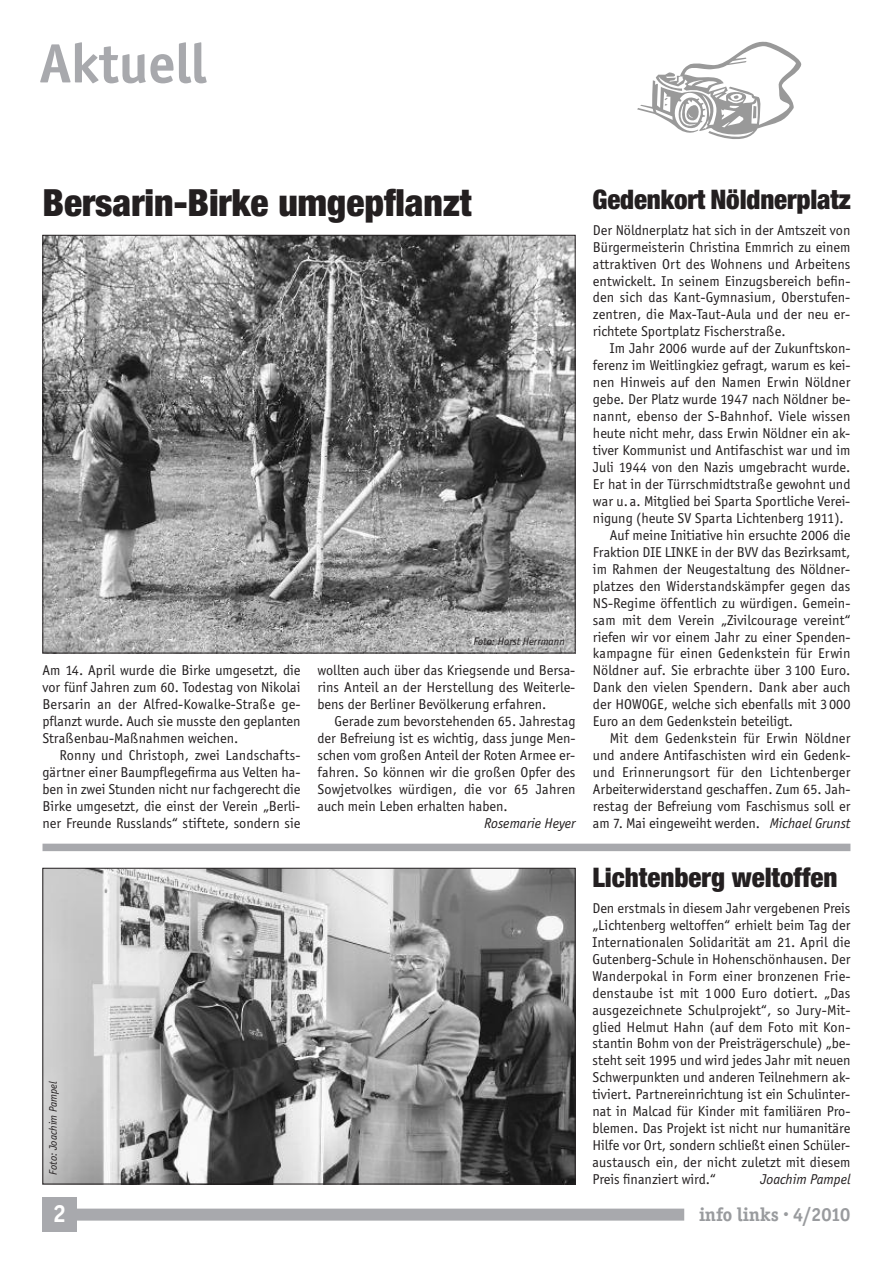
<style>
.page{position:relative;width:893px;height:1263px;background:#fff}
.page>*{position:absolute;margin:0;border:0;box-sizing:border-box;transform-origin:0 0}
.t1{font:700 57px "Officina Sans";color:#a8a9ad}
.t2{font:900 condensed 37.5px "Helvetica Neue";color:#231f20}
.t3{font:900 condensed 27px "Helvetica Neue";letter-spacing:-.005em;color:#231f20}
.t4{font:700 25.5px "Officina Sans";color:#fff}
.t5{font:700 19.5px "Officina Serif";color:#999b9e}
.t6{font:14.7px/17px "Officina Sans";color:#231f20;text-align:justify}
.t7{font:italic 14.7px "Officina Sans";color:#231f20}
.t8{font:italic 11.25px "Officina Sans";color:#231f20}
.s1{font-style:italic}
</style>
<div class="page">
<div style="left:43px;top:1198px;width:34px;height:34px;background:#a8a9ad"></div>
<div style="left:75px;top:1208px;width:609px;height:12px;background:#a8a9ad"></div>
<div style="left:43px;top:844px;width:807px;height:7px;background:#a8a9ad"></div>
<img style="left:45px;top:870px;width:528px;height:312px">
<div style="left:43px;top:868px;width:532px;height:316px;border:1px solid #231f20"></div>
<img style="left:45px;top:237px;width:528px;height:414px">
<svg style="left:637px;top:41px;width:164px;height:98px"></svg>
<h1 class="t1" style="left:40px;top:29px;width:168px">Aktuell</h1>
<h2 class="t2" style="left:43px;top:190px;width:431px">Bersarin-Birke umgepflanzt</h2>
<p class="t6" style="left:43px;top:662px;width:259px">Am 14. April wurde die Birke umgesetzt, die vor fünf Jahren zum 60. Todestag von Nikolai Bersarin an der Alfred-Kowalke-Straße ge&shy;pflanzt wurde. Auch sie musste den geplanten Straßenbau-Maßnahmen weichen.</p>
<p class="t6" style="left:43px;top:747px;width:259px;text-indent:17px">Ronny und Christoph, zwei Landschafts&shy;gärtner einer Baumpflegefirma aus Velten ha&shy;ben in zwei Stunden nicht nur fachgerecht die Birke umgesetzt, die einst der Verein „Berli&shy;ner Freunde Russlands“ stiftete, sondern sie</p>
<p class="t8" style="left:473px;top:635px;width:93px">Foto: Horst Herrmann</p>
<p class="t6" style="left:317px;top:662px;width:259px">wollten auch über das Kriegsende und Bersa&shy;rins Anteil an der Herstellung des Weiterle&shy;bens der Berliner Bevölkerung erfahren.</p>
<p class="t6" style="left:317px;top:713px;width:259px;text-indent:17px">Gerade zum bevorstehenden 65. Jahrestag der Befreiung ist es wichtig, dass junge Men&shy;schen vom großen Anteil der Roten Armee er&shy;fahren. So können wir die großen Opfer des Sowjetvolkes würdigen, die vor 65 Jahren auch mein Leben erhalten haben.</p>
<p class="t7" style="left:484px;top:814px;width:93px">Rosemarie Heyer</p>
<p class="t8" style="left:46px;top:1174px;width:95px;rotate:-90deg">Foto: Joachim Pampel</p>
<h3 class="t3" style="left:592px;top:190px;width:260px">Gedenkort Nöldnerplatz</h3>
<p class="t6" style="left:593px;top:221px;width:259px">Der Nöldnerplatz hat sich in der Amtszeit von Bürgermeisterin Christina Emmrich zu einem attraktiven Ort des Wohnens und Arbeitens entwickelt. In seinem Einzugsbereich befin&shy;den sich das Kant-Gymnasium, Oberstufen&shy;zentren, die Max-Taut-Aula und der neu er&shy;richtete Sportplatz Fischerstraße.</p>
<p class="t6" style="left:610px;top:340px;width:242px">Im Jahr 2006 wurde auf der Zukunftskon-</p>
<p class="t6" style="left:593px;top:357px;width:259px">ferenz im Weitlingkiez gefragt, warum es kei-</p>
<p class="t6" style="left:593px;top:374px;width:259px">nen Hinweis auf den Namen Erwin Nöldner</p>
<p class="t6" style="left:593px;top:391px;width:259px">gebe. Der Platz wurde 1947 nach Nöldner be-</p>
<p class="t6" style="left:593px;top:408px;width:259px">nannt, ebenso der S-Bahnhof. Viele wissen</p>
<p class="t6" style="left:593px;top:424px;width:259px">heute nicht mehr, dass Erwin Nöldner ein ak-</p>
<p class="t6" style="left:593px;top:441px;width:259px">tiver Kommunist und Antifaschist war und im</p>
<p class="t6" style="left:593px;top:458px;width:259px">Juli 1944 von den Nazis umgebracht wurde.</p>
<p class="t6" style="left:593px;top:475px;width:259px">Er hat in der Türrschmidtstraße gewohnt und</p>
<p class="t6" style="left:593px;top:492px;width:259px">war u. a. Mitglied bei Sparta Sportliche Verei-</p>
<p class="t6" style="left:593px;top:509px;width:252px">nigung (heute SV Sparta Lichtenberg 1911).</p>
<p class="t6" style="left:610px;top:526px;width:242px">Auf meine Initiative hin ersuchte 2006 die</p>
<p class="t6" style="left:593px;top:543px;width:259px">Fraktion DIE LINKE in der BVV das Bezirksamt,</p>
<p class="t6" style="left:593px;top:560px;width:259px">im Rahmen der Neugestaltung des Nöldner-</p>
<p class="t6" style="left:593px;top:577px;width:259px">platzes den Widerstandskämpfer gegen das</p>
<p class="t6" style="left:593px;top:594px;width:259px">NS-Regime öffentlich zu würdigen. Gemein-</p>
<p class="t6" style="left:593px;top:611px;width:259px">sam mit dem Verein „Zivilcourage vereint“</p>
<p class="t6" style="left:593px;top:628px;width:259px">riefen wir vor einem Jahr zu einer Spenden-</p>
<p class="t6" style="left:593px;top:645px;width:259px">kampagne für einen Gedenkstein für Erwin</p>
<p class="t6" style="left:593px;top:662px;width:259px">Nöldner auf. Sie erbrachte über 3 100 Euro.</p>
<p class="t6" style="left:593px;top:679px;width:259px">Dank den vielen Spendern. Dank aber auch</p>
<p class="t6" style="left:593px;top:696px;width:259px">der HOWOGE, welche sich ebenfalls mit 3 000</p>
<p class="t6" style="left:593px;top:713px;width:202px">Euro an dem Gedenkstein beteiligt.</p>
<p class="t6" style="left:610px;top:730px;width:242px">Mit dem Gedenkstein für Erwin Nöldner</p>
<p class="t6" style="left:593px;top:747px;width:259px">und andere Antifaschisten wird ein Gedenk-</p>
<p class="t6" style="left:593px;top:763px;width:259px">und Erinnerungsort für den Lichtenberger</p>
<p class="t6" style="left:593px;top:780px;width:259px">Arbeiterwiderstand geschaffen. Zum 65. Jah-</p>
<p class="t6" style="left:593px;top:797px;width:259px">restag der Befreiung vom Faschismus soll er</p>
<p class="t6" style="left:593px;top:814px;width:259px">am 7. Mai eingeweiht werden. <span class="s1">Michael Grunst</span></p>
<h3 class="t3" style="left:592px;top:868px;width:247px">Lichtenberg weltoffen</h3>
<p class="t6" style="left:592px;top:899px;width:259px">Den erstmals in diesem Jahr vergebenen Preis „Lichtenberg weltoffen“ erhielt beim Tag der Internationalen Solidarität am 21. April die Gutenberg-Schule in Hohenschönhausen. Der Wanderpokal in Form einer bronzenen Frie&shy;denstaube ist mit 1 000 Euro dotiert. „Das ausgezeichnete Schulprojekt“, so Jury-Mit&shy;glied Helmut Hahn (auf dem Foto mit Kon&shy;stantin Bohm von der Preisträgerschule) „be&shy;steht seit 1995 und wird jedes Jahr mit neuen Schwerpunkten und anderen Teilnehmern ak&shy;tiviert. Partnereinrichtung ist ein Schulinter&shy;nat in Malcad für Kinder mit familiären Pro&shy;blemen. Das Projekt ist nicht nur humanitäre Hilfe vor Ort, sondern schließt einen Schüler&shy;austausch ein, der nicht zuletzt mit diesem Preis finanziert wird.“</p>
<p class="t7" style="left:760px;top:1170px;width:92px">Joachim Pampel</p>
<h3 class="t4" style="left:53px;top:1198px;width:15px">2</h3>
<h3 class="t5" style="left:699px;top:1202px;width:153px">info links · 4/2010</h3>
</div>
